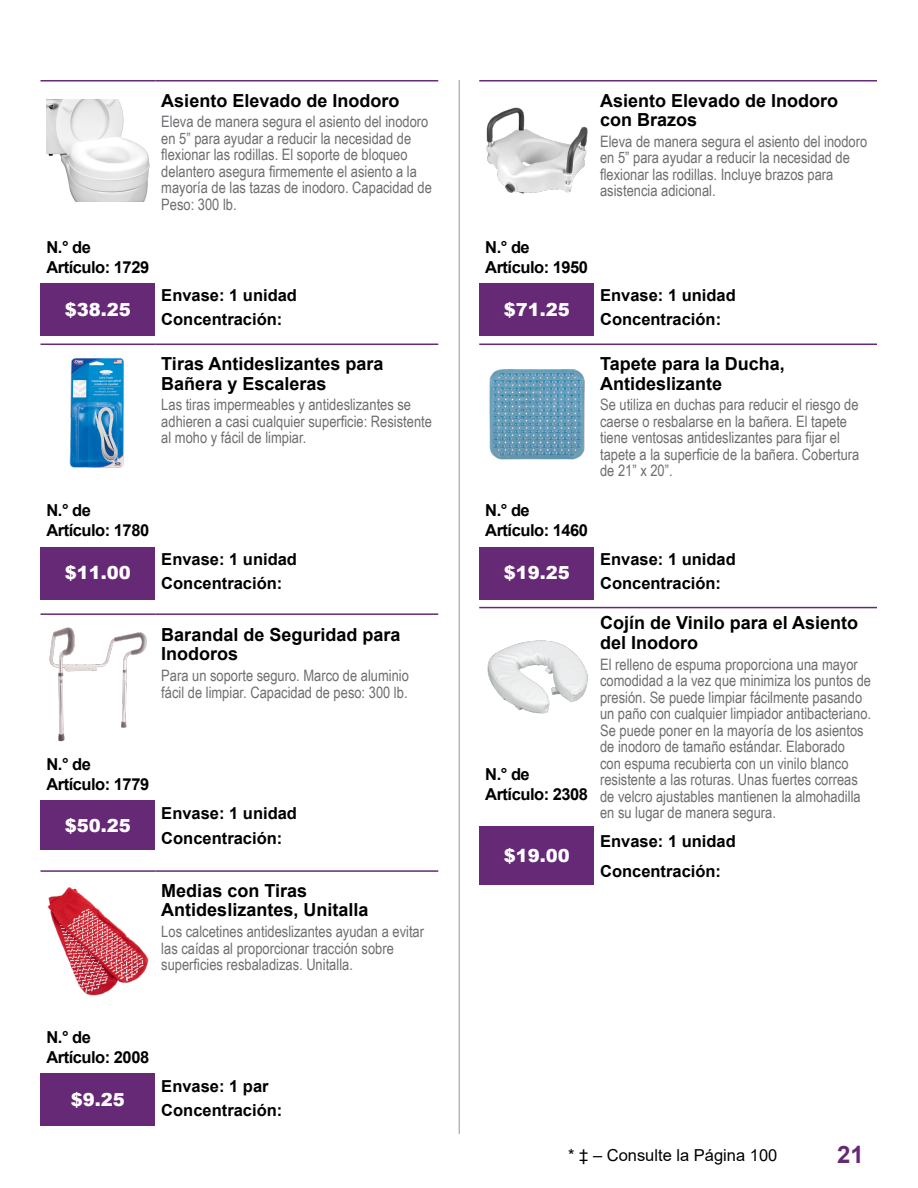
<style>
.page{position:relative;width:918px;height:1188px;background:#fff}
.page>*{position:absolute;margin:0;border:0;box-sizing:border-box;transform-origin:0 0}
.t1{font:700 24px "Arial";color:#662976}
.t2{font:700 18px/19.5px "Arial";color:#000}
.t3{font:900 18px "Arial";color:#fff}
.t4{font:700 16.5px "Arial";color:#000}
.t5{font:700 16.5px/19.8px "Arial";letter-spacing:-.03em;color:#000}
.t6{font:16.5px "Arial";color:#000}
.t7{font:15.75px/16.5px "Arial Narrow";color:#6d6e71}
</style>
<div class="page">
<hr style="left:459px;top:80px;width:1px;height:1054px;background:#939598">
<hr style="left:40px;top:80px;width:115px;height:2px;background:#662976">
<hr style="left:155px;top:80px;width:283px;height:2px;background:#662976">
<hr style="left:479px;top:80px;width:115px;height:2px;background:#662976">
<hr style="left:594px;top:80px;width:283px;height:2px;background:#662976">
<hr style="left:40px;top:344px;width:115px;height:1px;background:#662976">
<hr style="left:155px;top:344px;width:283px;height:1px;background:#662976">
<hr style="left:479px;top:344px;width:115px;height:1px;background:#662976">
<hr style="left:594px;top:344px;width:283px;height:1px;background:#662976">
<hr style="left:40px;top:613px;width:115px;height:2px;background:#662976">
<hr style="left:155px;top:613px;width:283px;height:2px;background:#662976">
<hr style="left:479px;top:607px;width:115px;height:1px;background:#662976">
<hr style="left:594px;top:607px;width:283px;height:1px;background:#662976">
<hr style="left:40px;top:870px;width:115px;height:2px;background:#662976">
<hr style="left:155px;top:870px;width:283px;height:2px;background:#662976">
<img style="left:46px;top:99px;width:103px;height:103px">
<div style="left:41px;top:283px;width:114px;height:53px;background:#662976"></div>
<img style="left:69px;top:358px;width:55px;height:110px">
<div style="left:41px;top:547px;width:114px;height:52px;background:#662976"></div>
<img style="left:49px;top:628px;width:98px;height:114px">
<div style="left:41px;top:800px;width:114px;height:50px;background:#662976"></div>
<img style="left:47px;top:887px;width:102px;height:109px">
<div style="left:41px;top:1074px;width:114px;height:52px;background:#662976"></div>
<img style="left:486px;top:107px;width:102px;height:87px">
<div style="left:479px;top:283px;width:115px;height:53px;background:#662976"></div>
<img style="left:489px;top:369px;width:96px;height:91px">
<div style="left:479px;top:547px;width:115px;height:52px;background:#662976"></div>
<img style="left:487px;top:640px;width:101px;height:74px">
<div style="left:479px;top:827px;width:115px;height:58px;background:#662976"></div>
<p class="t5" style="left:47px;top:237px;width:104px">N.° de<br>Artículo: 1729</p>
<p class="t3" style="left:65px;top:296px;width:68px">$38.25</p>
<p class="t2" style="left:161px;top:91px;width:240px">Asiento Elevado de Inodoro</p>
<p class="t7" style="left:161px;top:113px;width:272px">Eleva de manera segura el asiento del inodoro en 5” para ayudar a reducir la necesidad de flexionar las rodillas. El soporte de bloqueo delantero asegura firmemente el asiento a la mayoría de las tazas de inodoro. Capacidad de Peso: 300 lb.</p>
<p class="t4" style="left:161px;top:284px;width:137px">Envase: 1 unidad</p>
<p class="t4" style="left:161px;top:308px;width:123px">Concentración:</p>
<p class="t2" style="left:161px;top:354px;width:224px">Tiras Antideslizantes para<br>Bañera y Escaleras</p>
<p class="t7" style="left:161px;top:396px;width:272px">Las tiras impermeables y antideslizantes se adhieren a casi cualquier superficie: Resistente al moho y fácil de limpiar.</p>
<p class="t5" style="left:47px;top:501px;width:104px">N.° de<br>Artículo: 1780</p>
<p class="t3" style="left:65px;top:560px;width:68px">$11.00</p>
<p class="t4" style="left:161px;top:547px;width:137px">Envase: 1 unidad</p>
<p class="t4" style="left:161px;top:571px;width:123px">Concentración:</p>
<p class="t2" style="left:161px;top:625px;width:241px">Barandal de Seguridad para<br>Inodoros</p>
<p class="t7" style="left:161px;top:667px;width:249px">Para un soporte seguro. Marco de aluminio fácil de limpiar. Capacidad de peso: 300 lb.</p>
<p class="t5" style="left:47px;top:755px;width:104px">N.° de<br>Artículo: 1779</p>
<p class="t3" style="left:65px;top:812px;width:68px">$50.25</p>
<p class="t4" style="left:161px;top:801px;width:137px">Envase: 1 unidad</p>
<p class="t4" style="left:161px;top:826px;width:123px">Concentración:</p>
<p class="t2" style="left:161px;top:881px;width:209px">Medias con Tiras<br>Antideslizantes, Unitalla</p>
<p class="t7" style="left:161px;top:923px;width:264px">Los calcetines antideslizantes ayudan a evitar las caídas al proporcionar tracción sobre superficies resbaladizas. Unitalla.</p>
<p class="t5" style="left:47px;top:1028px;width:104px">N.° de<br>Artículo: 2008</p>
<p class="t3" style="left:71px;top:1087px;width:56px">$9.25</p>
<p class="t4" style="left:161px;top:1074px;width:109px">Envase: 1 par</p>
<p class="t4" style="left:161px;top:1098px;width:123px">Concentración:</p>
<p class="t2" style="left:600px;top:91px;width:240px">Asiento Elevado de Inodoro con Brazos</p>
<p class="t7" style="left:600px;top:132px;width:269px">Eleva de manera segura el asiento del inodoro en 5” para ayudar a reducir la necesidad de flexionar las rodillas. Incluye brazos para asistencia adicional.</p>
<p class="t5" style="left:485px;top:237px;width:104px">N.° de<br>Artículo: 1950</p>
<p class="t3" style="left:504px;top:296px;width:68px">$71.25</p>
<p class="t5" style="left:485px;top:501px;width:104px">N.° de<br>Artículo: 1460</p>
<p class="t3" style="left:504px;top:560px;width:68px">$19.25</p>
<p class="t5" style="left:485px;top:764px;width:104px">N.° de<br>Artículo: 2308</p>
<p class="t3" style="left:504px;top:843px;width:68px">$19.00</p>
<p class="t4" style="left:600px;top:284px;width:137px">Envase: 1 unidad</p>
<p class="t4" style="left:600px;top:308px;width:123px">Concentración:</p>
<p class="t2" style="left:600px;top:354px;width:186px">Tapete para la Ducha,<br>Antideslizante</p>
<p class="t7" style="left:600px;top:396px;width:261px">Se utiliza en duchas para reducir el riesgo de caerse o resbalarse en la bañera. El tapete tiene ventosas antideslizantes para fijar el tapete a la superficie de la bañera. Cobertura de 21” x 20”.</p>
<p class="t4" style="left:600px;top:547px;width:137px">Envase: 1 unidad</p>
<p class="t4" style="left:600px;top:571px;width:123px">Concentración:</p>
<p class="t2" style="left:600px;top:613px;width:260px">Cojín de Vinilo para el Asiento del Inodoro</p>
<p class="t7" style="left:600px;top:655px;width:273px">El relleno de espuma proporciona una mayor comodidad a la vez que minimiza los puntos de presión. Se puede limpiar fácilmente pasando un paño con cualquier limpiador antibacteriano.<br>Se puede poner en la mayoría de los asientos de inodoro de tamaño estándar. Elaborado<br>con espuma recubierta con un vinilo blanco resistente a las roturas. Unas fuertes correas de velcro ajustables mantienen la almohadilla en su lugar de manera segura.</p>
<p class="t4" style="left:600px;top:830px;width:137px">Envase: 1 unidad</p>
<p class="t4" style="left:600px;top:859px;width:123px">Concentración:</p>
<p class="t6" style="left:568px;top:1143px;width:211px">* ‡ – Consulte la Página 100</p>
<h1 class="t1" style="left:837px;top:1138px;width:28px">21</h1>
</div>
